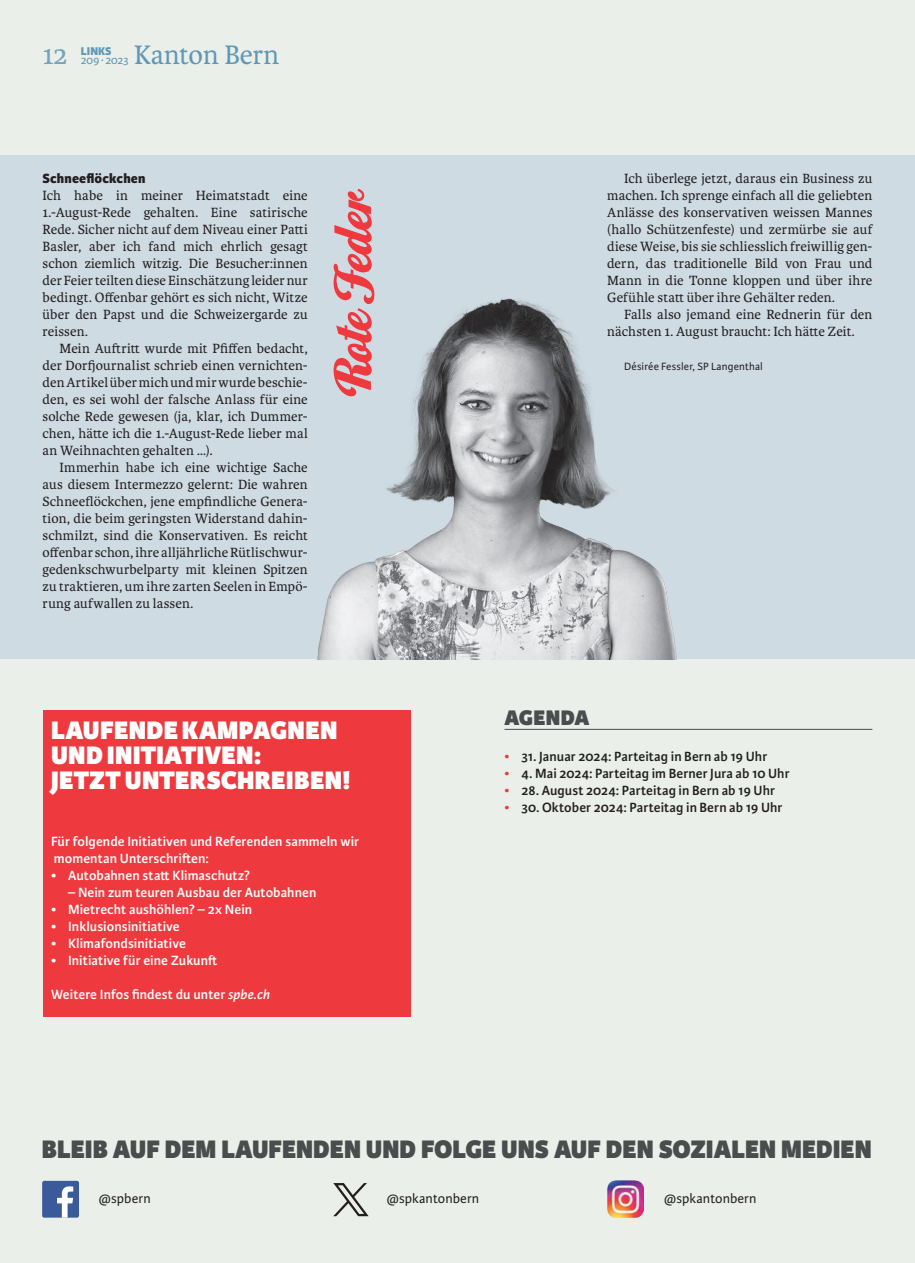
<style>
.page{position:relative;width:915px;height:1263px;background:#fff}
.page>*{position:absolute;margin:0;border:0;box-sizing:border-box;transform-origin:0 0}
.t1{font:54px "Home Run Script";color:#ee3a3e}
.t2{font:28.5px "Karmina";color:#6197b5}
.t3{font:28.5px "Karmina";color:#76a3bd}
.t4{font:800 27px/24.8px "Karmina Sans";letter-spacing:.01em;color:#fff}
.t5{font:800 27px "Karmina Sans";color:#4b4c4d}
.t6{font:800 22.5px "Karmina Sans";letter-spacing:.01em;color:#4b4c4d}
.t7{font:14.25px/17px "Karmina";letter-spacing:.01em;color:#231f20;text-align:justify}
.t8{font:600 14.25px/17px "Karmina Sans";letter-spacing:.005em;color:#fff}
.t9{font:600 14.25px "Karmina Sans";letter-spacing:.005em;color:#231f20}
.t10{font:14.25px "Karmina Sans";letter-spacing:.005em;color:#231f20}
.t11{font:800 14.25px "Karmina Sans";letter-spacing:.01em;color:#231f20}
.t12{font:12px "Karmina Sans";letter-spacing:-.02em;color:#6197b5}
.t13{font:800 12px "Karmina Sans";color:#6197b5}
.t14{font:11.25px "Karmina Sans";letter-spacing:.015em;color:#231f20}
.s1{font-style:italic}
.s2{font-weight:400;color:#ee3a3e}
</style>
<div class="page">
<div style="left:0;top:0;width:914px;height:1263px;background:#eaf0e9"></div>
<svg style="left:333px;top:1183px;width:35px;height:33px"></svg>
<img style="left:607px;top:1181px;width:36px;height:36px">
<div style="left:43px;top:1181px;width:36px;height:36px;background:#3b5a9a;border-radius:2px"></div>
<svg style="left:57px;top:1186px;width:16px;height:31px"></svg>
<div style="left:0;top:155px;width:914px;height:504px;background:#cfdbe2"></div>
<div style="left:43px;top:710px;width:367px;height:306px;background:#ee3a3e"></div>
<hr style="left:504px;top:729px;width:368px;height:1px;background:#4b4c4d">
<img style="left:317px;top:298px;width:360px;height:361px">
<p class="t12" style="left:81px;top:53px;width:49px">209∙ 2023</p>
<h2 class="t2" style="left:134px;top:39px;width:147px">Kanton Bern</h2>
<h2 class="t3" style="left:43px;top:39px;width:27px">12</h2>
<p class="t13" style="left:81px;top:44px;width:32px">LINKS</p>
<p class="t11" style="left:43px;top:170px;width:104px">Schneeflöckchen</p>
<p class="t7" style="left:43px;top:187px;width:267px">Ich habe in meiner Heimatstadt eine 1.-August-Rede gehalten. Eine satirische Rede. Sicher nicht auf dem Niveau einer Patti Basler, aber ich fand mich ehrlich gesagt schon ziemlich witzig. Die Besucher:innen der Feier teilten diese Einschätzung leider nur bedingt. Offenbar gehört es sich nicht, Witze über den Papst und die Schweizergarde zu reissen.</p>
<p class="t7" style="left:43px;top:340px;width:267px;text-indent:17px">Mein Auftritt wurde mit Pfiffen bedacht, der Dorfjournalist schrieb einen vernichten&shy;den Artikel über mich und mir wurde beschie&shy;den, es sei wohl der falsche Anlass für eine solche Rede gewesen (ja, klar, ich Dummer&shy;chen, hätte ich die 1.-August-Rede lieber mal an Weihnachten gehalten …).</p>
<p class="t7" style="left:43px;top:459px;width:267px;text-indent:17px">Immerhin habe ich eine wichtige Sache aus diesem Intermezzo gelernt: Die wahren Schneeflöckchen, jene empfindliche Genera&shy;tion, die beim geringsten Widerstand dahin&shy;schmilzt, sind die Konservativen. Es reicht offenbar schon, ihre alljährliche Rütlischwur&shy;gedenkschwurbelparty mit kleinen Spitzen zu traktieren, um ihre zarten Seelen in Empö&shy;rung aufwallen zu lassen.</p>
<h1 class="t1" style="left:321px;top:393px;width:210px;rotate:-90deg">Rote Feder</h1>
<h3 class="t4" style="left:51px;top:719px;width:301px">LAUFENDE KAMPAGNEN<br>UND INITIATIVEN:<br>JETZT UNTERSCHREIBEN!</h3>
<p class="t8" style="left:51px;top:833px;width:309px">Für folgende Initiativen und Referenden sammeln wir momentan Unterschriften:</p>
<p class="t8" style="left:51px;top:867px;width:200px">• Autobahnen statt Klimaschutz?</p>
<p class="t8" style="left:68px;top:884px;width:250px">– Nein zum teuren Ausbau der Autobahnen</p>
<p class="t8" style="left:51px;top:901px;width:202px">• Mietrecht aushöhlen? – 2x Nein</p>
<p class="t8" style="left:51px;top:918px;width:130px">• Inklusionsinitiative</p>
<p class="t8" style="left:51px;top:935px;width:136px">• Klimafondsinitiative</p>
<p class="t8" style="left:51px;top:952px;width:168px">• Initiative für eine Zukunft</p>
<p class="t8" style="left:51px;top:986px;width:220px">Weitere Infos findest du unter <span class="s1">spbe.ch</span></p>
<p class="t7" style="left:607px;top:170px;width:267px;text-indent:17px">Ich überlege jetzt, daraus ein Business zu machen. Ich sprenge einfach all die geliebten Anlässe des konservativen weissen Mannes (hallo Schützenfeste) und zermürbe sie auf diese Weise, bis sie schliesslich freiwillig gen&shy;dern, das traditionelle Bild von Frau und Mann in die Tonne kloppen und über ihre Gefühle statt über ihre Gehälter reden.</p>
<p class="t7" style="left:607px;top:306px;width:267px;text-indent:17px">Falls also jemand eine Rednerin für den nächsten 1. August braucht: Ich hätte Zeit.</p>
<p class="t14" style="left:624px;top:360px;width:140px">Désirée Fessler, SP Langenthal</p>
<h3 class="t6" style="left:504px;top:704px;width:86px">AGENDA</h3>
<p class="t9" style="left:504px;top:748px;width:264px"><span class="s2">•</span> 31. Januar 2024: Parteitag in Bern ab 19 Uhr</p>
<p class="t9" style="left:504px;top:765px;width:286px"><span class="s2">•</span> 4. Mai 2024: Parteitag im Berner Jura ab 10 Uhr</p>
<p class="t9" style="left:504px;top:782px;width:272px"><span class="s2">•</span> 28. August 2024: Parteitag in Bern ab 19 Uhr</p>
<p class="t9" style="left:504px;top:799px;width:279px"><span class="s2">•</span> 30. Oktober 2024: Parteitag in Bern ab 19 Uhr</p>
<h3 class="t5" style="left:42px;top:1133px;width:831px">BLEIB AUF DEM LAUFENDEN UND FOLGE UNS AUF DEN SOZIALEN MEDIEN</h3>
<p class="t10" style="left:99px;top:1191px;width:53px">@spbern</p>
<p class="t10" style="left:387px;top:1191px;width:94px">@spkantonbern</p>
<p class="t10" style="left:664px;top:1191px;width:94px">@spkantonbern</p>
</div>
